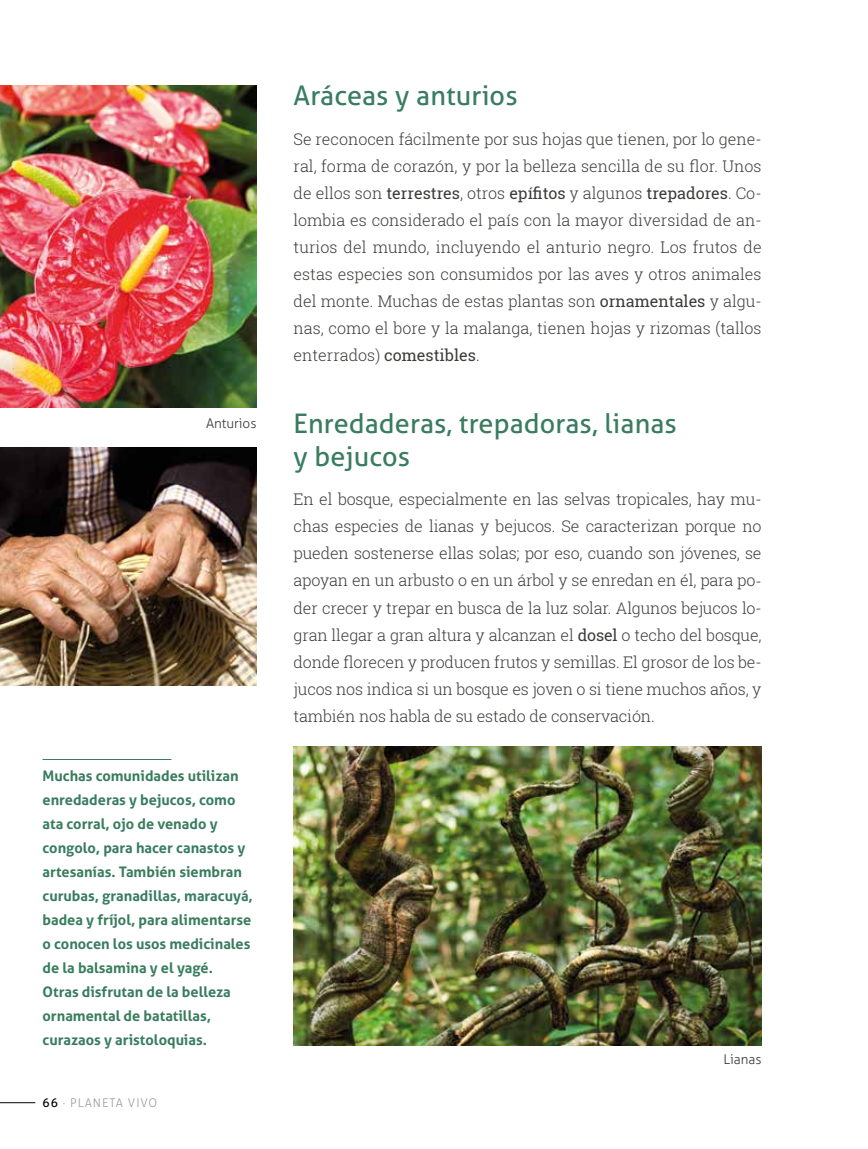
<style>
.page{position:relative;width:868px;height:1149px;background:#fff}
.page>*{position:absolute;margin:0;border:0;box-sizing:border-box;transform-origin:0 0}
.t1{font:27px/32.4px "Aller";letter-spacing:.005em;color:#397c60}
.t2{font:300 16.05px/27px "Roboto Slab";letter-spacing:-.01em;color:#3c3c3b;text-align:justify}
.t3{font:700 14.55px/24px "Aller";color:#397c60}
.t4{font:300 13.5px "Aller";color:#3c3c3b}
.t5{font:300 12px "Aller";letter-spacing:.08em;color:#9d9d9c}
.s1{font-weight:400;color:#000}
.s2{font-weight:400}
</style>
<div class="page">
<hr style="left:0;top:1102px;width:35px;height:1px;background:#000">
<hr style="left:43px;top:758px;width:128px;height:1px;background:#397c60">
<img style="left:0;top:85px;width:256px;height:323px">
<img style="left:293px;top:746px;width:468px;height:299px">
<img style="left:0;top:447px;width:256px;height:238px">
<p class="t4" style="left:206px;top:415px;width:52px">Anturios</p>
<p class="t3" style="left:43px;top:763px;width:212px">Muchas comunidades utilizan enredaderas y bejucos, como ata corral, ojo de venado y congolo, para hacer canastos y artesanías. También siembran curubas, granadillas, maracuyá, badea y fríjol, para alimentarse o conocen los usos medicinales de la balsamina y el yagé.<br>Otras disfrutan de la belleza ornamental de batatillas, curazaos y aristoloquias.</p>
<p class="t5" style="left:43px;top:1095px;width:116px"><span class="s1">66</span> · PLANETA VIVO</p>
<h1 class="t1" style="left:293px;top:79px;width:225px">Aráceas y anturios</h1>
<p class="t2" style="left:293px;top:125px;width:469px">Se reconocen fácilmente por sus hojas que tienen, por lo gene&shy;ral, forma de corazón, y por la belleza sencilla de su flor. Unos de ellos son <span class="s2">terrestres</span>, otros <span class="s2">epífitos</span> y algunos <span class="s2">trepadores</span>. Co&shy;lombia es considerado el país con la mayor diversidad de an&shy;turios del mundo, incluyendo el anturio negro. Los frutos de estas especies son consumidos por las aves y otros animales del monte. Muchas de estas plantas son <span class="s2">ornamentales</span> y algu&shy;nas, como el bore y la malanga, tienen hojas y rizomas (tallos enterrados) <span class="s2">comestibles</span>.</p>
<h1 class="t1" style="left:293px;top:407px;width:384px">Enredaderas, trepadoras, lianas y bejucos</h1>
<p class="t2" style="left:293px;top:485px;width:469px">En el bosque, especialmente en las selvas tropicales, hay mu&shy;chas especies de lianas y bejucos. Se caracterizan porque no pueden sostenerse ellas solas; por eso, cuando son jóvenes, se apoyan en un arbusto o en un árbol y se enredan en él, para po&shy;der crecer y trepar en busca de la luz solar. Algunos bejucos lo&shy;gran llegar a gran altura y alcanzan el <span class="s2">dosel</span> o techo del bosque, donde florecen y producen frutos y semillas. El grosor de los be&shy;jucos nos indica si un bosque es joven o si tiene muchos años, y también nos habla de su estado de conservación.</p>
<p class="t4" style="left:723px;top:1050px;width:39px">Lianas</p>
</div>
